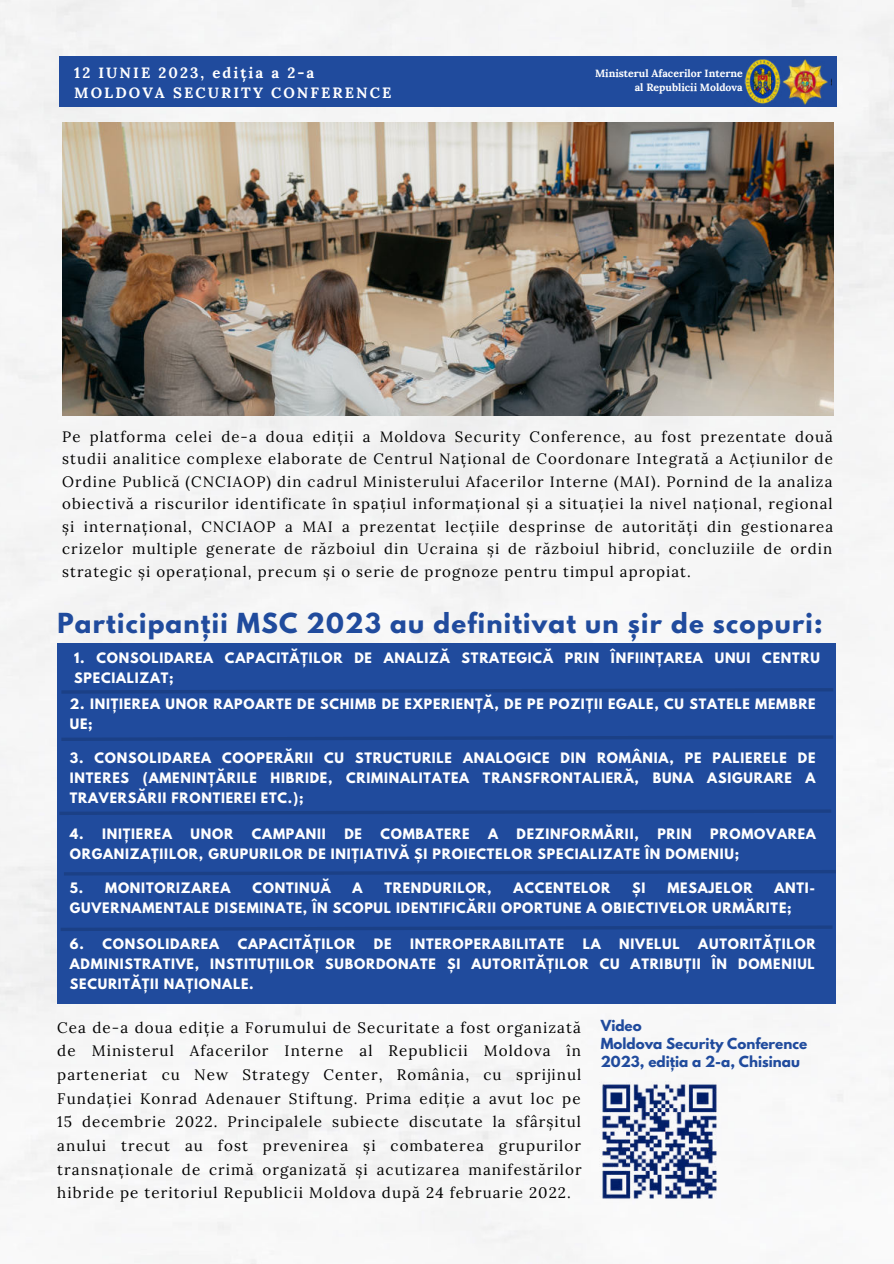
<style>
.page{position:relative;width:894px;height:1264px;background:#fff}
.page>*{position:absolute;margin:0;border:0;box-sizing:border-box;transform-origin:0 0}
.t1{font:700 24.45px "League Spartan";letter-spacing:.05em;color:#204b9d}
.t2{font:15.15px/23.7px "Lora";letter-spacing:.07em;color:#000;text-align:justify}
.t3{font:15px/22.5px "Lora";letter-spacing:.07em;color:#000;text-align:justify}
.t4{font:700 14.85px/20.2px "Lora";letter-spacing:.14em;color:#fff}
.t5{font:700 13.5px/18px "League Spartan";color:#204b9d}
.t6{font:700 12.75px/20.2px "League Spartan";letter-spacing:.06em;color:#fff}
.t7{font:700 10.5px/14px "Lora";color:#fff;text-align:right}
</style>
<div class="page">
<div style="left:0;top:0;width:893px;height:1263px;background:#f6f6f6"></div>
<div style="left:59px;top:56px;width:777px;height:51px;background:#204b9d"></div>
<img style="left:62px;top:123px;width:770px;height:292px">
<img style="left:744px;top:59px;width:84px;height:45px">
<div style="left:57px;top:643px;width:778px;height:360px;background:#204b9d"></div>
<svg style="left:61px;top:686px;width:775px;height:9px"></svg>
<svg style="left:61px;top:733px;width:775px;height:9px"></svg>
<svg style="left:56px;top:807px;width:775px;height:9px"></svg>
<svg style="left:64px;top:868px;width:775px;height:9px"></svg>
<svg style="left:61px;top:925px;width:772px;height:6px"></svg>
<img style="left:595px;top:1079px;width:127px;height:126px">
<p class="t4" style="left:74px;top:61px;width:319px">12 IUNIE 2023, ediția a 2-a<br>MOLDOVA SECURITY CONFERENCE</p>
<p class="t7" style="left:595px;top:65px;width:149px">Ministerul Afacerilor Interne al Republicii Moldova</p>
<p class="t3" style="left:62px;top:424px;width:772px">Pe platforma celei de-a doua ediții a Moldova Security Conference, au fost prezentate două studii analitice complexe elaborate de Centrul Național de Coordonare Integrată a Acțiunilor de Ordine Publică (CNCIAOP) din cadrul Ministerului Afacerilor Interne (MAI). Pornind de la analiza obiectivă a riscurilor identificate în spațiul informațional și a situației la nivel național, regional și internațional, CNCIAOP a MAI a prezentat lecțiile desprinse de autorități din gestionarea crizelor multiple generate de războiul din Ucraina și de războiul hibrid, concluziile de ordin strategic și operațional, precum și o serie de prognoze pentru timpul apropiat.</p>
<h1 class="t1" style="left:57px;top:604px;width:766px">Participanții MSC 2023 au definitivat un șir de scopuri:</h1>
<p class="t6" style="left:74px;top:647px;width:747px">1. CONSOLIDAREA CAPACITĂȚILOR DE ANALIZĂ STRATEGICĂ PRIN ÎNFIINȚAREA UNUI CENTRU<br>SPECIALIZAT;</p>
<p class="t6" style="left:70px;top:693px;width:747px">2. INIȚIEREA UNOR RAPOARTE DE SCHIMB DE EXPERIENȚĂ, DE PE POZIȚII EGALE, CU STATELE MEMBRE<br>UE;</p>
<p class="t6" style="left:70px;top:747px;width:746px;text-align:justify">3. CONSOLIDAREA COOPERĂRII CU STRUCTURILE ANALOGICE DIN ROMÂNIA, PE PALIERELE DE INTERES (AMENINȚĂRILE HIBRIDE, CRIMINALITATEA TRANSFRONTALIERĂ, BUNA ASIGURARE A TRAVERSĂRII FRONTIEREI ETC.);</p>
<p class="t6" style="left:70px;top:823px;width:104px">4. INIȚIEREA</p>
<p class="t6" style="left:190px;top:823px;width:44px">UNOR</p>
<p class="t6" style="left:252px;top:823px;width:75px">CAMPANII</p>
<p class="t6" style="left:344px;top:823px;width:19px">DE</p>
<p class="t6" style="left:380px;top:823px;width:91px">COMBATERE</p>
<p class="t6" style="left:488px;top:823px;width:12px">A</p>
<p class="t6" style="left:516px;top:823px;width:124px">DEZINFORMĂRII,</p>
<p class="t6" style="left:657px;top:823px;width:36px">PRIN</p>
<p class="t6" style="left:70px;top:823px;width:747px;text-indent:640px">PROMOVAREA<br>ORGANIZAȚIILOR, GRUPURILOR DE INIȚIATIVĂ ȘI PROIECTELOR SPECIALIZATE ÎN DOMENIU;</p>
<p class="t6" style="left:70px;top:877px;width:162px">5. MONITORIZAREA</p>
<p class="t6" style="left:252px;top:877px;width:80px">CONTINUĂ</p>
<p class="t6" style="left:352px;top:877px;width:12px">A</p>
<p class="t6" style="left:384px;top:877px;width:109px">TRENDURILOR,</p>
<p class="t6" style="left:513px;top:877px;width:98px">ACCENTELOR</p>
<p class="t6" style="left:632px;top:877px;width:15px">ȘI</p>
<p class="t6" style="left:667px;top:877px;width:87px">MESAJELOR</p>
<p class="t6" style="left:70px;top:877px;width:746px;text-indent:704px">ANTI-<br>GUVERNAMENTALE DISEMINATE, ÎN SCOPUL IDENTIFICĂRII OPORTUNE A OBIECTIVELOR URMĂRITE;</p>
<p class="t6" style="left:70px;top:933px;width:747px;text-align:justify;text-indent:628px">AUTORITĂȚILOR ADMINISTRATIVE, INSTITUȚIILOR SUBORDONATE ȘI AUTORITĂȚILOR CU ATRIBUȚII ÎN DOMENIUL SECURITĂȚII NAȚIONALE.</p>
<p class="t5" style="left:600px;top:1016px;width:208px">Video<br>Moldova Security Conference<br>2023, ediția a 2-a, Chisinau</p>
<p class="t6" style="left:70px;top:933px;width:151px">6. CONSOLIDAREA</p>
<p class="t6" style="left:238px;top:933px;width:119px">CAPACITĂȚILOR</p>
<p class="t6" style="left:374px;top:933px;width:19px">DE</p>
<p class="t6" style="left:410px;top:933px;width:156px">INTEROPERABILITATE</p>
<p class="t6" style="left:582px;top:933px;width:19px">LA</p>
<p class="t6" style="left:619px;top:933px;width:62px">NIVELUL</p>
<p class="t2" style="left:57px;top:1014px;width:525px">Cea de-a doua ediție a Forumului de Securitate a fost organizată de Ministerul Afacerilor Interne al Republicii Moldova în parteneriat cu New Strategy Center, România, cu sprijinul Fundației Konrad Adenauer Stiftung. Prima ediție a avut loc pe 15 decembrie 2022. Principalele subiecte discutate la sfârșitul anului trecut au fost prevenirea și combaterea grupurilor transnaționale de crimă organizată și acutizarea manifestărilor hibride pe teritoriul Republicii Moldova după 24 februarie 2022.</p>
</div>
